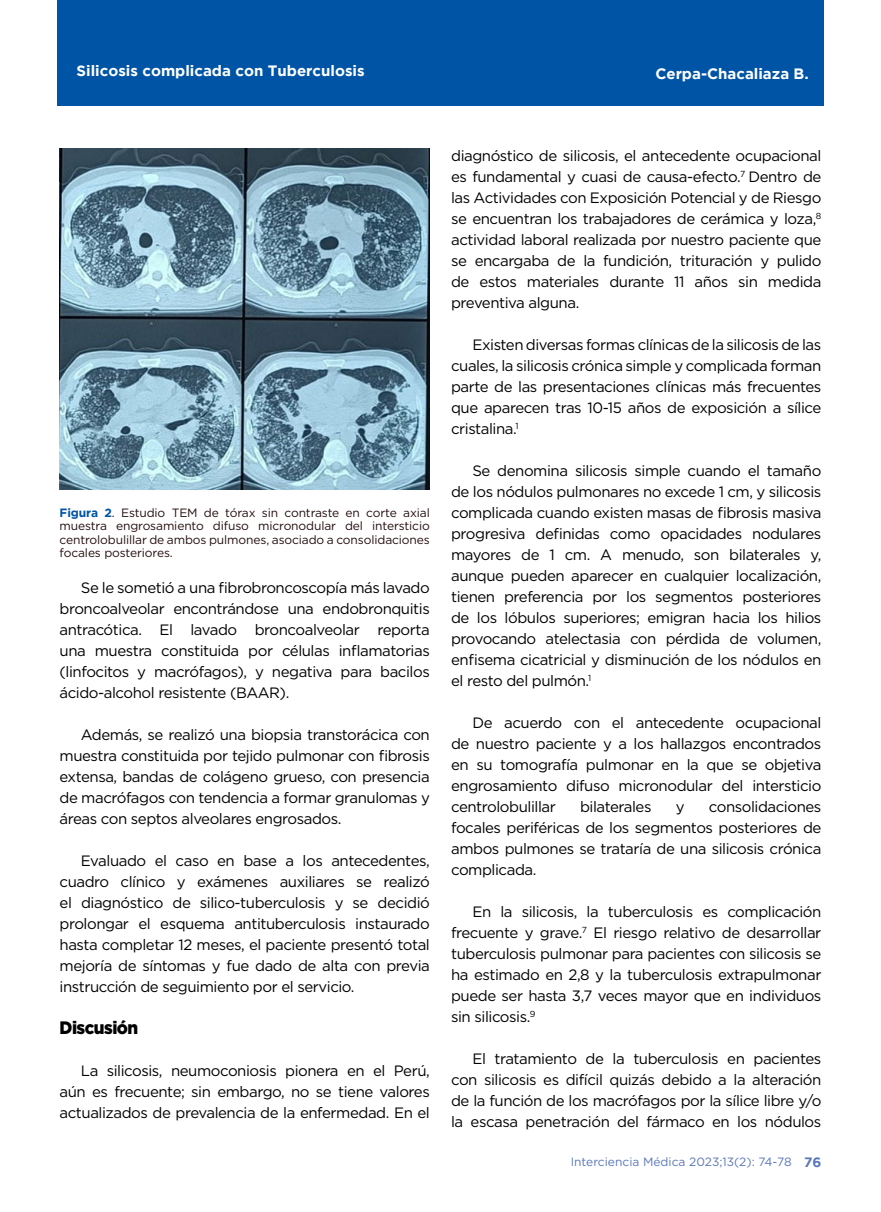
<style>
.page{position:relative;width:881px;height:1212px;background:#fff}
.page>*{position:absolute;margin:0;border:0;box-sizing:border-box;transform-origin:0 0}
.t1{font:900 18px "Gotham";letter-spacing:-.03em;color:#000;scale:.94 1}
.t2{font:15px/21px "Gotham";letter-spacing:-.03em;color:#000;text-align:justify}
.t3{font:700 15px "Gotham";color:#fff}
.t4{font:700 13.5px "Gotham";color:#5a77ba}
.t5{font:12px/13.5px "Gotham";letter-spacing:-.01em;color:#240d0d;text-align:justify}
.t6{font:12px "Gotham";color:#5a77ba}
.s1{font-weight:700;color:#0054a6}
</style>
<div class="page">
<div style="left:57px;top:0;width:766px;height:106px;background:#0054a6"></div>
<img style="left:60px;top:148px;width:369px;height:342px">
<p class="t3" style="left:77px;top:62px;width:289px">Silicosis complicada con Tuberculosis</p>
<p class="t3" style="left:655px;top:65px;width:155px">Cerpa-Chacaliaza B.</p>
<p class="t5" style="left:60px;top:505px;width:371px"><span class="s1">Figura 2</span>. Estudio TEM de tórax sin contraste en corte axial muestra engrosamiento difuso micronodular del intersticio centrolobulillar de ambos pulmones, asociado a consolidaciones focales posteriores.</p>
<p class="t2" style="left:60px;top:577px;width:371px;text-indent:21px">Se le sometió a una fibrobroncoscopía más lavado broncoalveolar encontrándose una endobronquitis antracótica. El lavado broncoalveolar reporta una muestra constituida por células inflamatorias (linfocitos y macrófagos), y negativa para bacilos ácido-alcohol resistente (BAAR).</p>
<p class="t2" style="left:60px;top:724px;width:371px;text-indent:21px">Además, se realizó una biopsia transtorácica con muestra constituida por tejido pulmonar con fibrosis extensa, bandas de colágeno grueso, con presencia de macrófagos con tendencia a formar granulomas y áreas con septos alveolares engrosados.</p>
<p class="t2" style="left:60px;top:850px;width:371px;text-indent:21px">Evaluado el caso en base a los antecedentes, cuadro clínico y exámenes auxiliares se realizó el diagnóstico de silico-tuberculosis y se decidió prolongar el esquema antituberculosis instaurado hasta completar 12 meses, el paciente presentó total mejoría de síntomas y fue dado de alta con previa instrucción de seguimiento por el servicio.</p>
<p class="t1" style="left:60px;top:1018px;width:85px">Discusión</p>
<p class="t2" style="left:60px;top:1060px;width:371px;text-indent:21px">La silicosis, neumoconiosis pionera en el Perú, aún es frecuente; sin embargo, no se tiene valores actualizados de prevalencia de la enfermedad. En el</p>
<p class="t2" style="left:451px;top:145px;width:371px">diagnóstico de silicosis, el antecedente ocupacional es fundamental y cuasi de causa-efecto.<sup>7</sup> Dentro de las Actividades con Exposición Potencial y de Riesgo se encuentran los trabajadores de cerámica y loza,<sup>8 </sup>actividad laboral realizada por nuestro paciente que se encargaba de la fundición, trituración y pulido de estos materiales durante 11 años sin medida preventiva alguna.</p>
<p class="t2" style="left:451px;top:334px;width:371px;text-indent:21px">Existen diversas formas clínicas de la silicosis de las cuales, la silicosis crónica simple y complicada forman parte de las presentaciones clínicas más frecuentes que aparecen tras 10-15 años de exposición a sílice cristalina.<sup>1</sup></p>
<p class="t2" style="left:451px;top:460px;width:371px;text-indent:21px">Se denomina silicosis simple cuando el tamaño de los nódulos pulmonares no excede 1 cm, y silicosis complicada cuando existen masas de fibrosis masiva progresiva definidas como opacidades nodulares mayores de 1 cm. A menudo, son bilaterales y, aunque pueden aparecer en cualquier localización, tienen preferencia por los segmentos posteriores de los lóbulos superiores; emigran hacia los hilios provocando atelectasia con pérdida de volumen, enfisema cicatricial y disminución de los nódulos en el resto del pulmón.<sup>1</sup></p>
<p class="t2" style="left:451px;top:712px;width:371px;text-indent:21px">De acuerdo con el antecedente ocupacional de nuestro paciente y a los hallazgos encontrados en su tomografía pulmonar en la que se objetiva engrosamiento difuso micronodular del intersticio centrolobulillar</p>
<p class="t2" style="left:451px;top:796px;width:371px;text-indent:257px">consolidaciones focales periféricas de los segmentos posteriores de ambos pulmones se trataría de una silicosis crónica complicada.</p>
<p class="t2" style="left:451px;top:901px;width:371px;text-indent:21px">En la silicosis, la tuberculosis es complicación frecuente y grave.<sup>7</sup> El riesgo relativo de desarrollar tuberculosis pulmonar para pacientes con silicosis se ha estimado en 2,8 y la tuberculosis extrapulmonar puede ser hasta 3,7 veces mayor que en individuos sin silicosis.<sup>9</sup></p>
<p class="t2" style="left:451px;top:1048px;width:371px;text-indent:21px">El tratamiento de la tuberculosis en pacientes con silicosis es difícil quizás debido a la alteración de la función de los macrófagos por la sílice libre y/o la escasa penetración del fármaco en los nódulos</p>
<p class="t6" style="left:570px;top:1154px;width:222px">Interciencia Médica 2023;13(2): 74-78</p>
<p class="t2" style="left:580px;top:796px;width:73px">bilaterales</p>
<p class="t2" style="left:675px;top:796px;width:10px">y</p>
<p class="t4" style="left:803px;top:1154px;width:19px">76</p>
</div>
